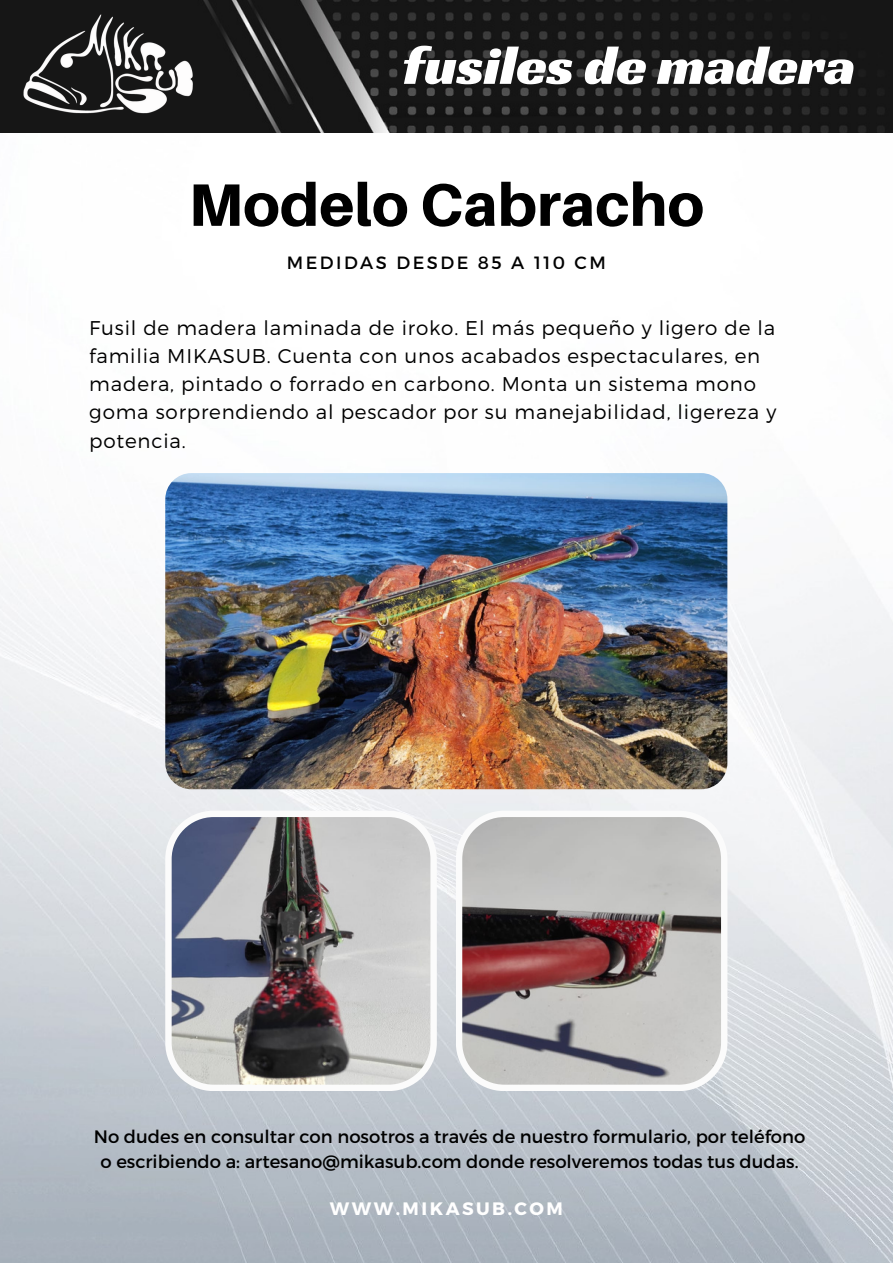
<style>
.page{position:relative;width:893px;height:1264px;background:#fff}
.page>*{position:absolute;margin:0;border:0;box-sizing:border-box;transform-origin:0 0}
.t1{font:800 60px "Aileron";color:#000}
.t2{font:55.5px "Racing Sans One";color:#fff}
.t3{font:300 19.8px/28.2px "Montserrat";letter-spacing:.04em;color:#000}
.t4{font:18px/24.8px "Montserrat";color:#000;text-align:center}
.t5{font:700 18px "Montserrat";letter-spacing:.14em;color:#fff}
.t6{font:17.7px "Montserrat";letter-spacing:.14em;color:#000}
</style>
<div class="page">
<img style="left:0;top:132px;width:892px;height:1129px">
<img style="left:0;top:0;width:892px;height:132px">
<img style="left:12px;top:5px;width:190px;height:123px">
<img style="left:165px;top:473px;width:562px;height:316px;border-radius:26px">
<svg style="left:165px;top:810px;width:272px;height:280px"></svg>
<svg style="left:456px;top:810px;width:271px;height:280px;fill:#c2c2c0"></svg>
<p class="t2" style="left:402px;top:30px;width:455px">fusiles de madera</p>
<p class="t1" style="left:188px;top:168px;width:517px">Modelo Cabracho</p>
<p class="t6" style="left:287px;top:251px;width:320px">MEDIDAS DESDE 85 A 110 CM</p>
<p class="t3" style="left:89px;top:312px;width:688px">Fusil de madera laminada de iroko. El más pequeño y ligero de la familia MIKASUB. Cuenta con unos acabados espectaculares, en madera, pintado o forrado en carbono. Monta un sistema mono goma sorprendiendo al pescador por su manejabilidad, ligereza y potencia.</p>
<p class="t4" style="left:94px;top:1123px;width:713px">No dudes en consultar con nosotros a través de nuestro formulario, por teléfono o escribiendo a: artesano@mikasub.com donde resolveremos todas tus dudas.</p>
<p class="t5" style="left:330px;top:1196px;width:235px">WWW.MIKASUB.COM</p>
</div>
